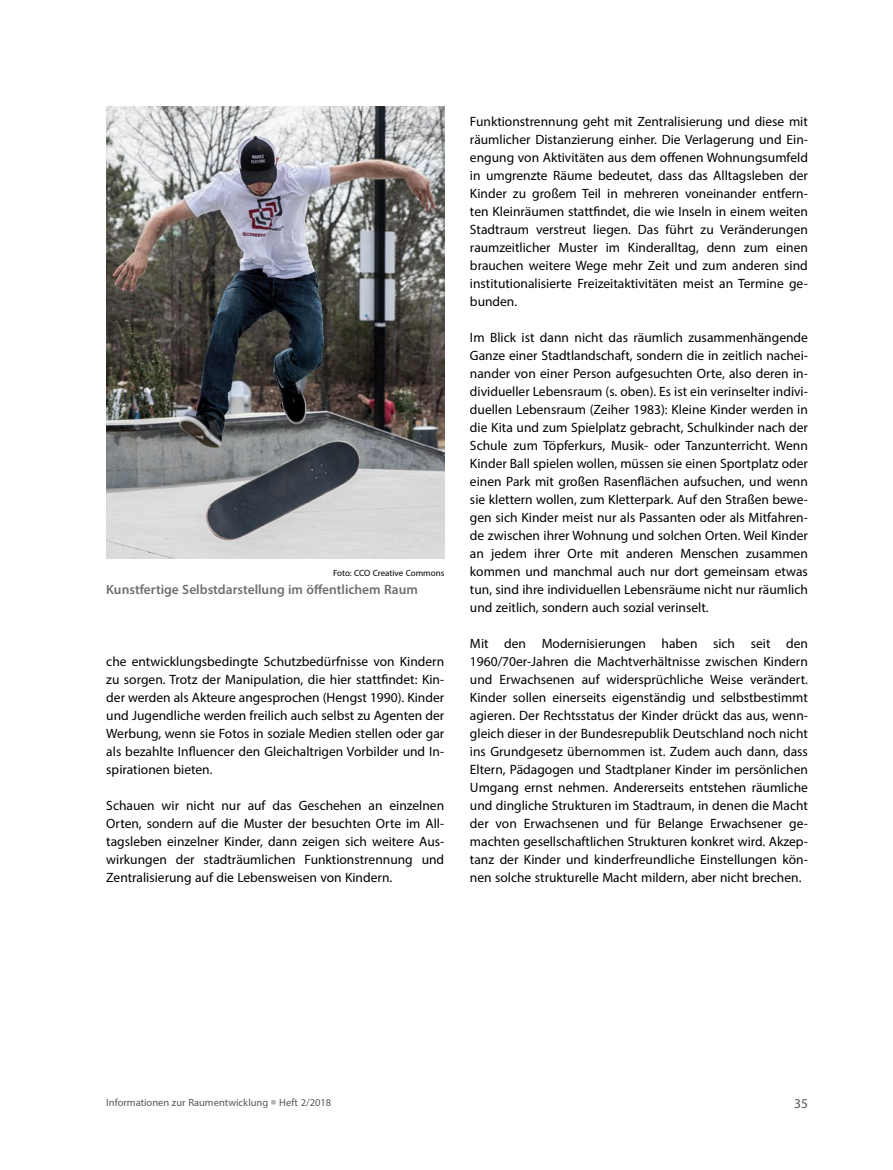
<style>
.page{position:relative;width:893px;height:1170px;background:#fff}
.page>*{position:absolute;margin:0;border:0;box-sizing:border-box;transform-origin:0 0}
.Fließtext_1{font:13.5px/18px "Myriad Pro";color:#000;text-align:justify}
.t1{font:600 13.5px "Myriad Pro";color:#706f6f}
.t2{font:13.5px "Myriad Pro";color:#575756}
.t3{font:10.5px "Myriad Pro";color:#575756}
.t4{font:9px "Myriad Pro";color:#000}
.s1{color:#b3b2b2}
</style>
<div class="page">
<img style="left:106px;top:106px;width:338px;height:452px">
<p class="t4" style="left:333px;top:567px;width:113px">Foto: CCO Creative Commons</p>
<p class="t1" style="left:106px;top:580px;width:313px">Kunstfertige Selbstdarstellung im öffentlichem Raum</p>
<p class="Fließtext_1" style="left:106px;top:652px;width:339px">che entwicklungsbedingte Schutzbedürfnisse von Kindern zu sorgen. Trotz der Manipulation, die hier stattfindet: Kin&shy;der werden als Akteure angesprochen (Hengst 1990). Kinder und Jugendliche werden freilich auch selbst zu Agenten der Werbung, wenn sie Fotos in soziale Medien stellen oder gar als bezahlte Influencer den Gleichaltrigen Vorbilder und In&shy;spirationen bieten.</p>
<p class="Fließtext_1" style="left:106px;top:796px;width:339px">Schauen wir nicht nur auf das Geschehen an einzelnen Orten, sondern auf die Muster der besuchten Orte im All&shy;tagsleben einzelner Kinder, dann zeigen sich weitere Aus&shy;wirkungen der stadträumlichen Funktionstrennung und Zentralisierung auf die Lebensweisen von Kindern.</p>
<p class="Fließtext_1" style="left:470px;top:112px;width:339px">Funktionstrennung geht mit Zentralisierung und diese mit räumlicher Distanzierung einher. Die Verlagerung und Ein&shy;engung von Aktivitäten aus dem offenen Wohnungsumfeld in umgrenzte Räume bedeutet, dass das Alltagsleben der Kinder zu großem Teil in mehreren voneinander entfern&shy;ten Kleinräumen stattfindet, die wie Inseln in einem weiten Stadtraum verstreut liegen. Das führt zu Veränderungen raumzeitlicher Muster im Kinderalltag, denn zum einen brauchen weitere Wege mehr Zeit und zum anderen sind institutionalisierte Freizeitaktivitäten meist an Termine ge&shy;bunden.</p>
<p class="Fließtext_1" style="left:470px;top:328px;width:339px">Im Blick ist dann nicht das räumlich zusammenhängende Ganze einer Stadtlandschaft, sondern die in zeitlich nachei&shy;nander von einer Person aufgesuchten Orte, also deren in&shy;dividueller Lebensraum (s. oben). Es ist ein verinselter indivi&shy;duellen Lebensraum (Zeiher 1983): Kleine Kinder werden in die Kita und zum Spielplatz gebracht, Schulkinder nach der Schule zum Töpferkurs, Musik- oder Tanzunterricht. Wenn Kinder Ball spielen wollen, müssen sie einen Sportplatz oder einen Park mit großen Rasenflächen aufsuchen, und wenn sie klettern wollen, zum Kletterpark. Auf den Straßen bewe&shy;gen sich Kinder meist nur als Passanten oder als Mitfahren&shy;de zwischen ihrer Wohnung und solchen Orten. Weil Kinder an jedem ihrer Orte mit anderen Menschen zusammen kommen und manchmal auch nur dort gemeinsam etwas tun, sind ihre individuellen Lebensräume nicht nur räumlich und zeitlich, sondern auch sozial verinselt.</p>
<p class="Fließtext_1" style="left:470px;top:634px;width:339px">Mit den Modernisierungen haben sich seit den 1960/70er-Jahren die Machtverhältnisse zwischen Kindern und Erwachsenen auf widersprüchliche Weise verändert.<br>Kinder sollen einerseits eigenständig und selbstbestimmt agieren. Der Rechtsstatus der Kinder drückt das aus, wenn&shy;gleich dieser in der Bundesrepublik Deutschland noch nicht ins Grundgesetz übernommen ist. Zudem auch dann, dass Eltern, Pädagogen und Stadtplaner Kinder im persönlichen Umgang ernst nehmen. Andererseits entstehen räumliche und dingliche Strukturen im Stadtraum, in denen die Macht der von Erwachsenen und für Belange Erwachsener ge&shy;machten gesellschaftlichen Strukturen konkret wird. Akzep&shy;tanz der Kinder und kinderfreundliche Einstellungen kön&shy;nen solche strukturelle Macht mildern, aber nicht brechen.</p>
<p class="t3" style="left:106px;top:1095px;width:226px">Informationen zur Raumentwicklung <span class="s1">■</span> Heft 2/2018</p>
<p class="t2" style="left:794px;top:1094px;width:15px">35</p>
</div>
